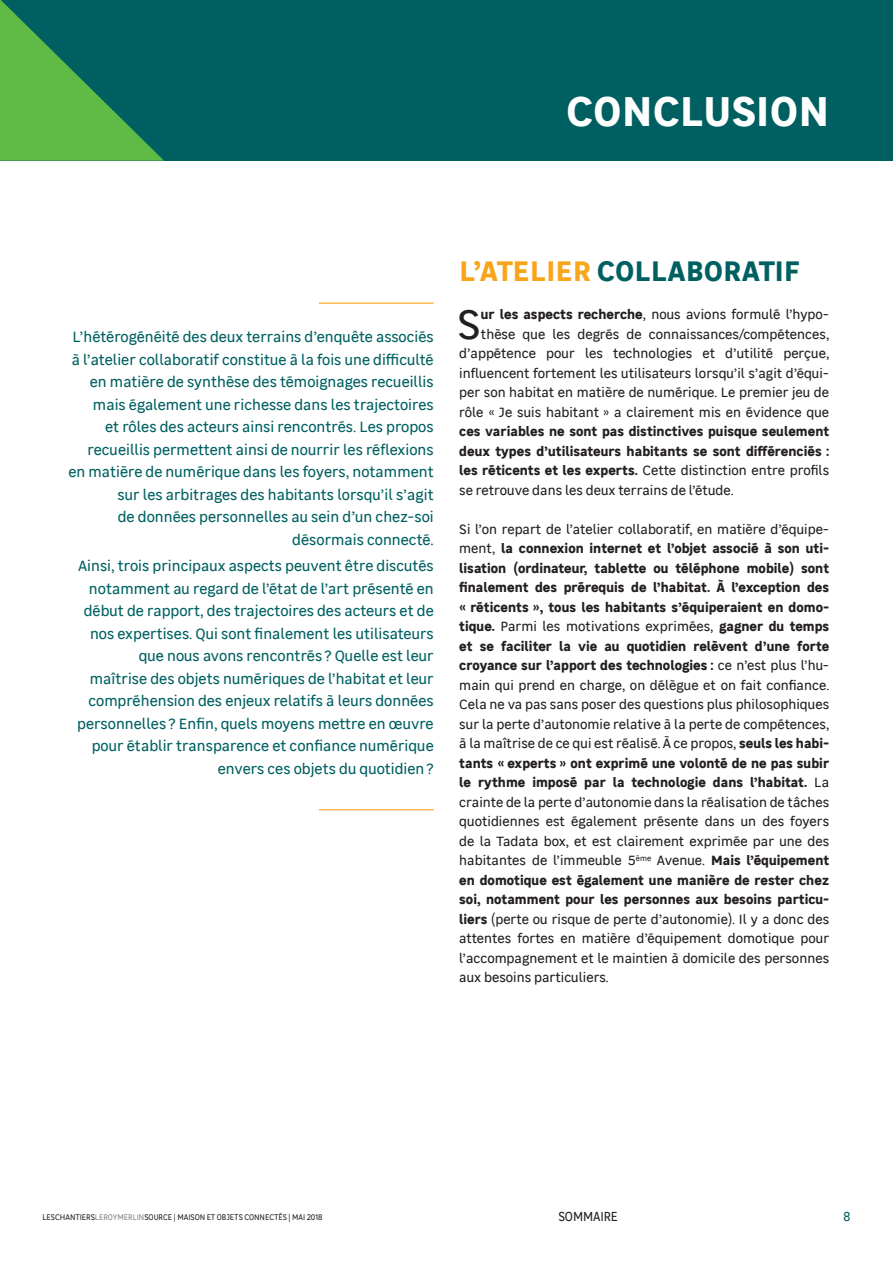
<style>
.page{position:relative;width:893px;height:1263px;background:#fff}
.page>*{position:absolute;margin:0;border:0;box-sizing:border-box;transform-origin:0 0}
.t1{font:700 42px "Leroy Merlin Sans";letter-spacing:.01em;color:#fff}
.t2{font:41.55px "Leroy Merlin Sans";color:#231f20}
.t3{font:700 28.5px "Leroy Merlin Sans";letter-spacing:-.005em;color:#006061}
.t4{font:15px/22.5px "Leroy Merlin Sans";color:#006061;text-align:right}
.t5{font:13.5px/19.5px "Leroy Merlin Sans";color:#231f20;text-align:right}
.t6{font:700 13.5px/19.5px "Leroy Merlin Sans";color:#231f20;text-align:justify}
.t7{font:13.2px "Leroy Merlin Sans";letter-spacing:-.01em;color:#231f20;scale:.91 1}
.t8{font:13.2px "Leroy Merlin Sans";color:#006061;scale:.91 1}
.t9{font:8.25px "Leroy Merlin Sans";letter-spacing:-.005em;color:#231f20;scale:.91 1}
.s1{color:#f9a51b}
.s2{font-weight:700}
.s3{font-weight:400}
.s4{color:#808285}
</style>
<div class="page">
<div style="left:0;top:0;width:893px;height:161px;background:#006061"></div>
<svg style="left:0;top:0;width:164px;height:161px"></svg>
<hr style="left:319px;top:303px;width:115px;height:1px;background:#f9a51b">
<hr style="left:319px;top:809px;width:115px;height:1px;background:#f9a51b">
<h1 class="t1" style="left:566px;top:78px;width:264px">CONCLUSION</h1>
<p class="t4" style="left:68px;top:325px;width:367px">L’hétérogénéité des deux terrains d’enquête associés à l’atelier collaboratif constitue à la fois une difficulté en matière de synthèse des témoignages recueillis mais également une richesse dans les trajectoires<br>et rôles des acteurs ainsi rencontrés. Les propos recueillis permettent ainsi de nourrir les réflexions en matière de numérique dans les foyers, notamment sur les arbitrages des habitants lorsqu’il s’agit<br>de données personnelles au sein d’un chez-soi désormais connecté.</p>
<p class="t4" style="left:77px;top:554px;width:358px">Ainsi, trois principaux aspects peuvent être discutés notamment au regard de l’état de l’art présenté en début de rapport, des trajectoires des acteurs et de nos expertises. Qui sont finalement les utilisateurs que nous avons rencontrés ? Quelle est leur<br>maîtrise des objets numériques de l’habitat et leur compréhension des enjeux relatifs à leurs données personnelles ? Enfin, quels moyens mettre en œuvre pour établir transparence et confiance numérique envers ces objets du quotidien ?</p>
<h3 class="t3" style="left:459px;top:249px;width:342px"><span class="s1">L’ATELIER</span> COLLABORATIF</h3>
<h2 class="t2" style="left:457px;top:294px;width:25px">S</h2>
<p class="t5" style="left:459px;top:304px;width:371px"><span class="s2">ur les aspects recherche</span>, nous avions formulé l’hypo&shy;thèse que les degrés de connaissances/compétences, d’appétence pour les technologies et d’utilité perçue, influencent fortement les utilisateurs lorsqu’il s’agit d’équi&shy;per son habitat en matière de numérique. Le premier jeu de rôle « Je suis habitant » a clairement mis en évidence que</p>
<p class="t6" style="left:459px;top:421px;width:371px">ces variables ne sont pas distinctives puisque seulement deux types d’utilisateurs habitants se sont différenciés : les réticents et les experts. <span class="s3">Cette distinction entre profils se retrouve dans les deux terrains de l’étude.</span></p>
<p class="t5" style="left:459px;top:518px;width:371px;text-align:justify">Si l’on repart de l’atelier collaboratif, en matière d’équipe&shy;ment, <span class="s2">la connexion internet et l’objet associé à son uti&shy;lisation (ordinateur, tablette ou téléphone mobile) sont finalement des prérequis de l’habitat. À l’exception des « réticents », tous les habitants s’équiperaient en domo&shy;tique.</span> Parmi les motivations exprimées, <span class="s2">gagner du temps et se faciliter la vie au quotidien relèvent d’une forte croyance sur l’apport des technologies :</span> ce n’est plus l’hu&shy;main qui prend en charge, on délègue et on fait confiance.<br>Cela ne va pas sans poser des questions plus philosophiques sur la perte d’autonomie relative à la perte de compétences, à la maîtrise de ce qui est réalisé. À ce propos, <span class="s2">seuls les habi&shy;tants « experts » ont exprimé une volonté de ne pas subir le rythme imposé par la technologie dans l’habitat.</span> La crainte de la perte d’autonomie dans la réalisation de tâches quotidiennes est également présente dans un des foyers de la Tadata box, et est clairement exprimée par une des habitantes de l’immeuble 5<sup>ème</sup> Avenue. <span class="s2">Mais l’équipement en domotique est également une manière de rester chez soi, notamment pour les personnes aux besoins particu&shy;liers</span> (perte ou risque de perte d’autonomie). Il y a donc des attentes fortes en matière d’équipement domotique pour l’accompagnement et le maintien à domicile des personnes aux besoins particuliers.</p>
<p class="t9" style="left:42px;top:1211px;width:309px">LESCHANTIERS<span class="s4">LEROYMERLIN</span>SOURCE | MAISON ET OBJETS CONNECTÉS | MAI 2018</p>
<p class="t7" style="left:558px;top:1206px;width:67px">SOMMAIRE</p>
<p class="t8" style="left:843px;top:1206px;width:9px">8</p>
</div>
